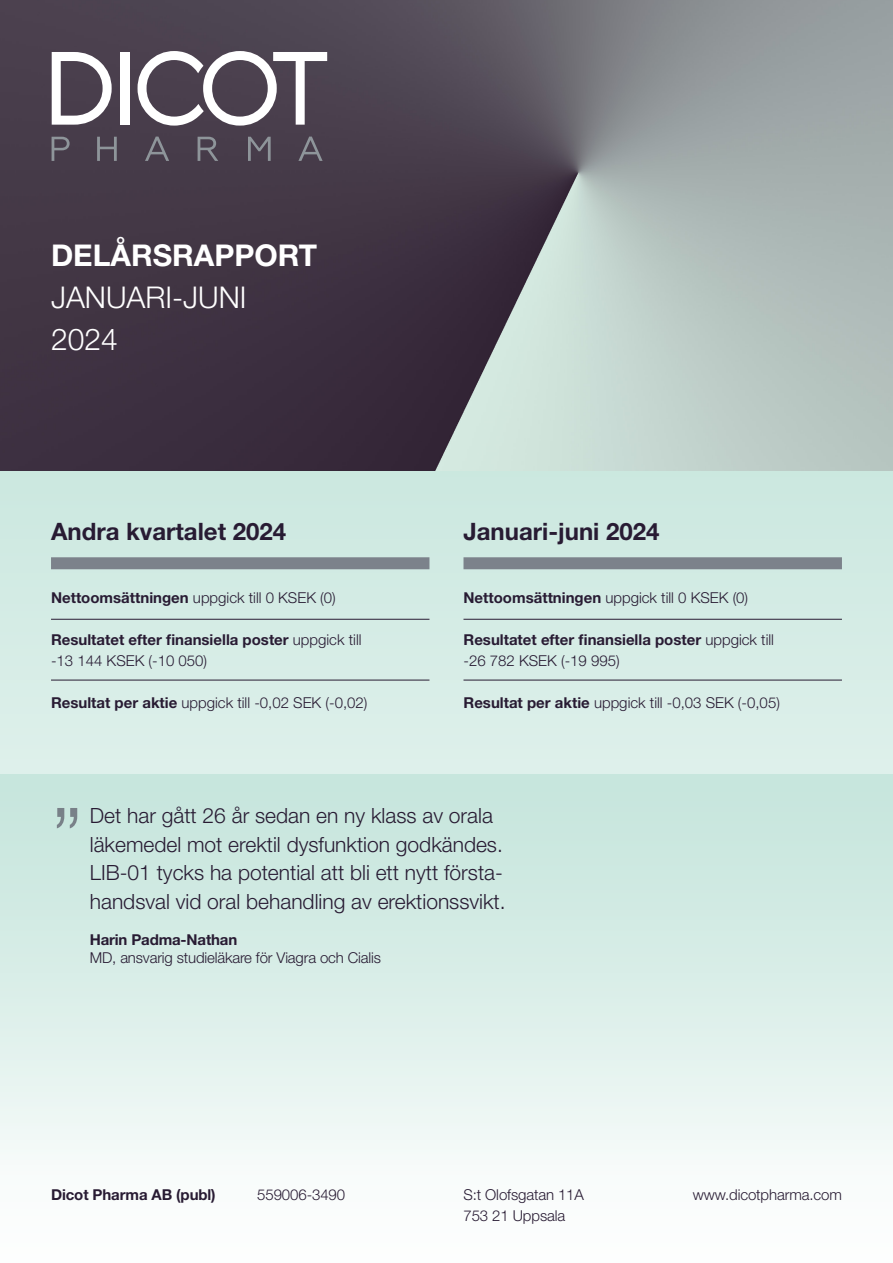
<style>
.page{position:relative;width:893px;height:1263px;background:#fff}
.page>*{position:absolute;margin:0;border:0;box-sizing:border-box;transform-origin:0 0}
.t1{font:300 84px "Helvetica Neue LT Std";color:#281b33}
.t2{font:300 30px "Helvetica Neue LT Std";color:#fff}
.t3{font:700 30px "Helvetica Neue LT Std";color:#fff}
.t4{font:700 24px "Helvetica Neue LT Std";color:#281b33}
.t5{font:300 21px "Helvetica Neue LT Std";color:#281b33}
.t6{font:300 15px "Helvetica Neue LT Std";letter-spacing:-.005em;color:#281b33}
.t7{font:700 15px "Helvetica Neue LT Std";color:#281b33}
.s1{font-weight:700}
.s2{font-weight:300}
</style>
<div class="page">
<svg style="left:0;top:470px;width:893px;height:305px;fill:#d5ece5"></svg>
<div style="left:0;top:775px;width:893px;height:390px;background:linear-gradient(to bottom,#c2e4da,#f2f9f7)"></div>
<img style="left:0;top:0;width:893px;height:470px">
<div style="left:51px;top:557px;width:378px;height:12px;background:#7c828b"></div>
<div style="left:463px;top:557px;width:379px;height:12px;background:#7c828b"></div>
<hr style="left:51px;top:619px;width:378px;height:1px;background:#281b33">
<hr style="left:463px;top:619px;width:379px;height:1px;background:#281b33">
<hr style="left:51px;top:680px;width:378px;height:1px;background:#281b33">
<hr style="left:463px;top:680px;width:379px;height:1px;background:#281b33">
<svg style="left:52px;top:52px;width:60px;height:73px"></svg>
<div style="left:121px;top:52px;width:9px;height:73px;background:#fff"></div>
<svg style="left:138px;top:51px;width:189px;height:75px"></svg>
<svg style="left:52px;top:137px;width:18px;height:24px"></svg>
<svg style="left:97px;top:137px;width:20px;height:24px"></svg>
<svg style="left:145px;top:137px;width:24px;height:24px"></svg>
<svg style="left:198px;top:137px;width:20px;height:24px"></svg>
<svg style="left:248px;top:137px;width:23px;height:24px"></svg>
<svg style="left:298px;top:137px;width:25px;height:24px"></svg>
<p class="t3" style="left:51px;top:236px;width:268px">DELÅRSRAPPORT</p>
<p class="t2" style="left:51px;top:279px;width:197px">JANUARI-JUNI</p>
<p class="t2" style="left:51px;top:321px;width:68px">2024</p>
<p class="t4" style="left:51px;top:516px;width:237px">Andra kvartalet 2024</p>
<p class="t6" style="left:51px;top:588px;width:286px"><span class="s1">Nettoomsättningen</span> uppgick till 0 KSEK (0)</p>
<p class="t7" style="left:51px;top:630px;width:312px">Resultatet efter finansiella poster <span class="s2">uppgick till</span></p>
<p class="t6" style="left:51px;top:651px;width:158px">-13 144 KSEK (-10 050)</p>
<p class="t6" style="left:51px;top:693px;width:318px"><span class="s1">Resultat per aktie</span> uppgick till -0,02 SEK (-0,02)</p>
<p class="t4" style="left:463px;top:516px;width:198px">Januari-juni 2024</p>
<p class="t6" style="left:463px;top:588px;width:286px"><span class="s1">Nettoomsättningen</span> uppgick till 0 KSEK (0)</p>
<p class="t7" style="left:463px;top:630px;width:312px">Resultatet efter finansiella poster <span class="s2">uppgick till</span></p>
<p class="t6" style="left:463px;top:651px;width:158px">-26 782 KSEK (-19 995)</p>
<p class="t6" style="left:463px;top:693px;width:318px"><span class="s1">Resultat per aktie</span> uppgick till -0,03 SEK (-0,05)</p>
<h1 class="t1" style="left:52px;top:787px;width:33px">”</h1>
<p class="t5" style="left:90px;top:803px;width:405px">Det har gått 26 år sedan en ny klass av orala</p>
<p class="t5" style="left:90px;top:831px;width:415px">läkemedel mot erektil dysfunktion godkändes.</p>
<p class="t5" style="left:90px;top:860px;width:415px">LIB-01 tycks ha potential att bli ett nytt första-</p>
<p class="t5" style="left:90px;top:888px;width:417px">handsval vid oral behandling av erektionssvikt.</p>
<p class="t7" style="left:90px;top:930px;width:149px">Harin Padma-Nathan</p>
<p class="t6" style="left:90px;top:948px;width:293px">MD, ansvarig studieläkare för Viagra och Cialis</p>
<p class="t7" style="left:51px;top:1185px;width:166px">Dicot Pharma AB (publ)</p>
<p class="t6" style="left:257px;top:1185px;width:89px">559006-3490</p>
<p class="t6" style="left:463px;top:1185px;width:122px">S:t Olofsgatan 11A</p>
<p class="t6" style="left:463px;top:1206px;width:103px">753 21 Uppsala</p>
<p class="t6" style="left:693px;top:1185px;width:150px">www.dicotpharma.com</p>
</div>
